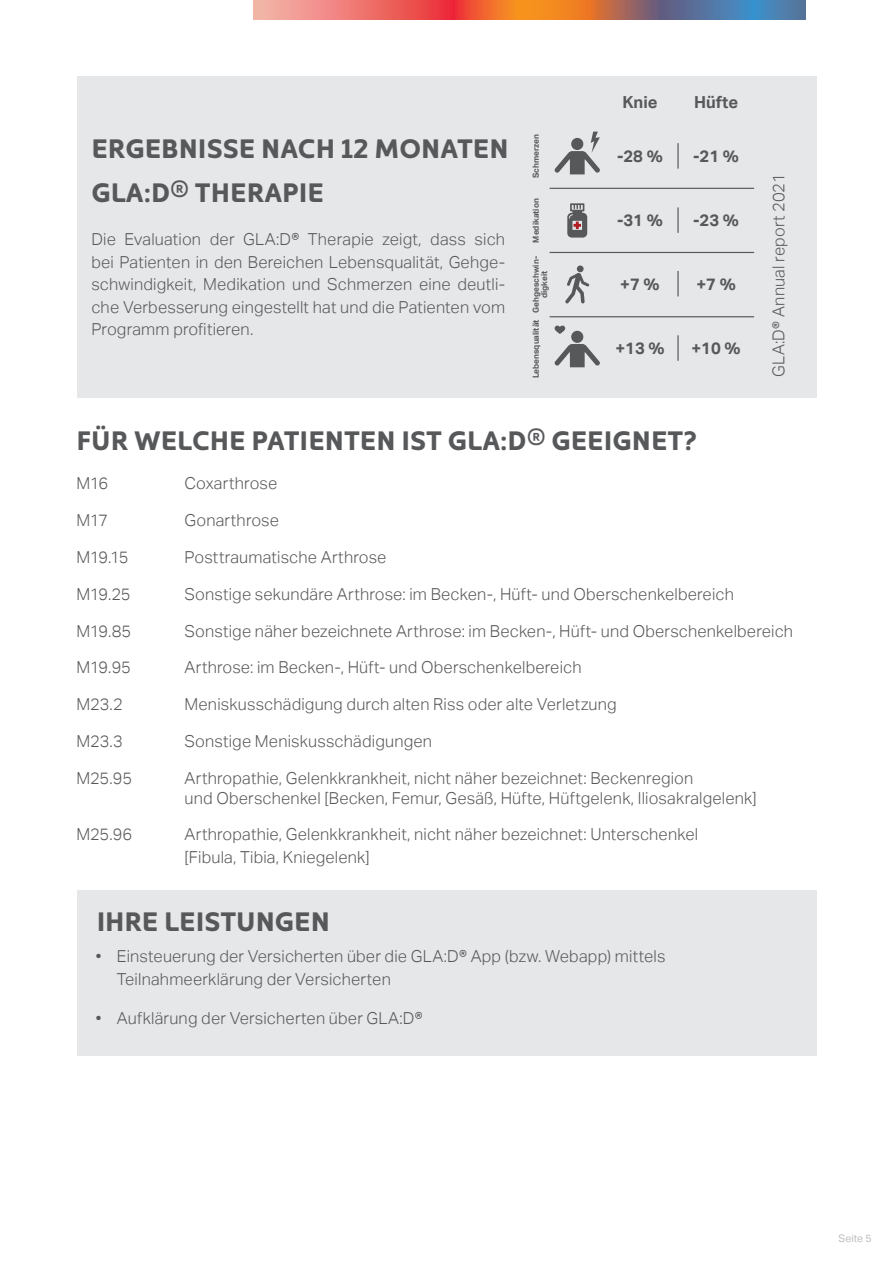
<style>
.page{position:relative;width:893px;height:1263px;background:#fff}
.page>*{position:absolute;margin:0;border:0;box-sizing:border-box;transform-origin:0 0}
.t1{font:700 27px/43.5px "Kyrial Display Pro";color:#57585a}
.t2{font:300 16.5px/22.5px "Aktiv Grotesk";letter-spacing:.01em;color:#57585a}
.t3{font:700 16.5px "Aktiv Grotesk";color:#57585a}
.t4{font:10.5px "Aktiv Grotesk";color:#bcbdc0}
.t5{font:700 8.25px "Aktiv Grotesk";color:#57585a}
</style>
<div class="page">
<svg style="left:253px;top:0;width:553px;height:19px"></svg>
<div style="left:77px;top:77px;width:739px;height:321px;background:#e6e7e9"></div>
<div style="left:77px;top:890px;width:739px;height:166px;background:#e6e7e9"></div>
<hr style="left:550px;top:188px;width:204px;height:1px;background:#57585a">
<hr style="left:677px;top:143px;width:2px;height:26px;background:#57585a">
<hr style="left:677px;top:207px;width:2px;height:26px;background:#57585a">
<hr style="left:677px;top:271px;width:2px;height:25px;background:#57585a">
<hr style="left:550px;top:316px;width:204px;height:1px;background:#57585a">
<hr style="left:550px;top:252px;width:204px;height:1px;background:#57585a">
<svg style="left:567px;top:203px;width:20px;height:35px"></svg>
<div style="left:577px;top:265px;width:7px;height:7px;background:#57585a;border-radius:50%"></div>
<svg style="left:565px;top:273px;width:24px;height:30px"></svg>
<svg style="left:554px;top:344px;width:46px;height:23px"></svg>
<div style="left:571px;top:331px;width:12px;height:12px;background:#57585a;border-radius:50%"></div>
<svg style="left:554px;top:325px;width:11px;height:9px"></svg>
<svg style="left:554px;top:131px;width:46px;height:43px"></svg>
<hr style="left:677px;top:335px;width:2px;height:26px;background:#57585a">
<h1 class="t1" style="left:91px;top:125px;width:419px">ERGEBNISSE NACH 12 MONATEN<br>GLA:D<sup>®</sup> THERAPIE</h1>
<p class="t2" style="left:91px;top:228px;width:415px;text-align:justify">Die Evaluation der GLA:D® Therapie zeigt, dass sich bei Patienten in den Bereichen Lebensqualität, Gehge&shy;schwindigkeit, Medikation und Schmerzen eine deutli&shy;che Verbesserung eingestellt hat und die Patienten vom Programm profitieren.</p>
<p class="t5" style="left:531px;top:178px;width:46px;rotate:-90deg">Schmerzen</p>
<p class="t5" style="left:531px;top:242px;width:46px;rotate:-90deg">Medikation</p>
<p class="t5" style="left:531px;top:313px;width:58px;rotate:-90deg">Gehgeschwin-</p>
<p class="t5" style="left:531px;top:378px;width:60px;rotate:-90deg">Lebensqualität</p>
<p class="t5" style="left:540px;top:298px;width:29px;rotate:-90deg">digkeit</p>
<p class="t3" style="left:622px;top:92px;width:37px">Knie</p>
<p class="t3" style="left:694px;top:92px;width:46px">Hüfte</p>
<p class="t3" style="left:617px;top:146px;width:47px">-28 %</p>
<p class="t3" style="left:693px;top:146px;width:47px">-21 %</p>
<p class="t3" style="left:617px;top:211px;width:47px">-31 %</p>
<p class="t3" style="left:693px;top:211px;width:47px">-23 %</p>
<p class="t3" style="left:620px;top:274px;width:41px">+7 %</p>
<p class="t3" style="left:696px;top:274px;width:41px">+7 %</p>
<p class="t3" style="left:615px;top:339px;width:51px">+13 %</p>
<p class="t3" style="left:691px;top:339px;width:51px">+10 %</p>
<p class="t2" style="left:768px;top:377px;width:205px;rotate:-90deg">GLA:D® Annual report 2021</p>
<h1 class="t1" style="left:77px;top:417px;width:622px">FÜR WELCHE PATIENTEN IST GLA:D<sup>®</sup> GEEIGNET?</h1>
<p class="t2" style="left:77px;top:472px;width:33px">M16</p>
<p class="t2" style="left:185px;top:472px;width:94px">Coxarthrose</p>
<p class="t2" style="left:77px;top:509px;width:33px">M17</p>
<p class="t2" style="left:185px;top:509px;width:96px">Gonarthrose</p>
<p class="t2" style="left:77px;top:546px;width:53px">M19.15</p>
<p class="t2" style="left:185px;top:546px;width:203px">Posttraumatische Arthrose</p>
<p class="t2" style="left:77px;top:583px;width:56px">M19.25</p>
<p class="t2" style="left:185px;top:583px;width:551px">Sonstige sekundäre Arthrose: im Becken-, Hüft- und Oberschenkelbereich</p>
<p class="t2" style="left:77px;top:620px;width:56px">M19.85</p>
<p class="t2" style="left:185px;top:620px;width:610px">Sonstige näher bezeichnete Arthrose: im Becken-, Hüft- und Oberschenkelbereich</p>
<p class="t2" style="left:77px;top:656px;width:56px">M19.95</p>
<p class="t2" style="left:185px;top:656px;width:399px">Arthrose: im Becken-, Hüft- und Oberschenkelbereich</p>
<p class="t2" style="left:77px;top:693px;width:48px">M23.2</p>
<p class="t2" style="left:185px;top:693px;width:434px">Meniskusschädigung durch alten Riss oder alte Verletzung</p>
<p class="t2" style="left:77px;top:730px;width:48px">M23.3</p>
<p class="t2" style="left:185px;top:730px;width:249px">Sonstige Meniskusschädigungen</p>
<p class="t2" style="left:77px;top:767px;width:57px">M25.95</p>
<p class="t2" style="left:185px;top:768px;width:573px;line-height:19.8px">Arthropathie, Gelenkkrankheit, nicht näher bezeichnet: Beckenregion<br>und Oberschenkel [Becken, Femur, Gesäß, Hüfte, Hüftgelenk, Iliosakralgelenk]</p>
<p class="t2" style="left:77px;top:823px;width:57px">M25.96</p>
<p class="t2" style="left:185px;top:823px;width:515px">Arthropathie, Gelenkkrankheit, nicht näher bezeichnet: Unterschenkel [Fibula, Tibia, Kniegelenk]</p>
<h1 class="t1" style="left:97px;top:898px;width:235px">IHRE LEISTUNGEN</h1>
<p class="t2" style="left:117px;top:945px;width:550px;text-indent:-21px">• Einsteuerung der Versicherten über die GLA:D® App (bzw. Webapp) mittels<br>Teilnahmeerklärung der Versicherten</p>
<p class="t2" style="left:96px;top:1007px;width:329px">• Aufklärung der Versicherten über GLA:D®</p>
<p class="t4" style="left:839px;top:1232px;width:35px">Seite 5</p>
</div>
